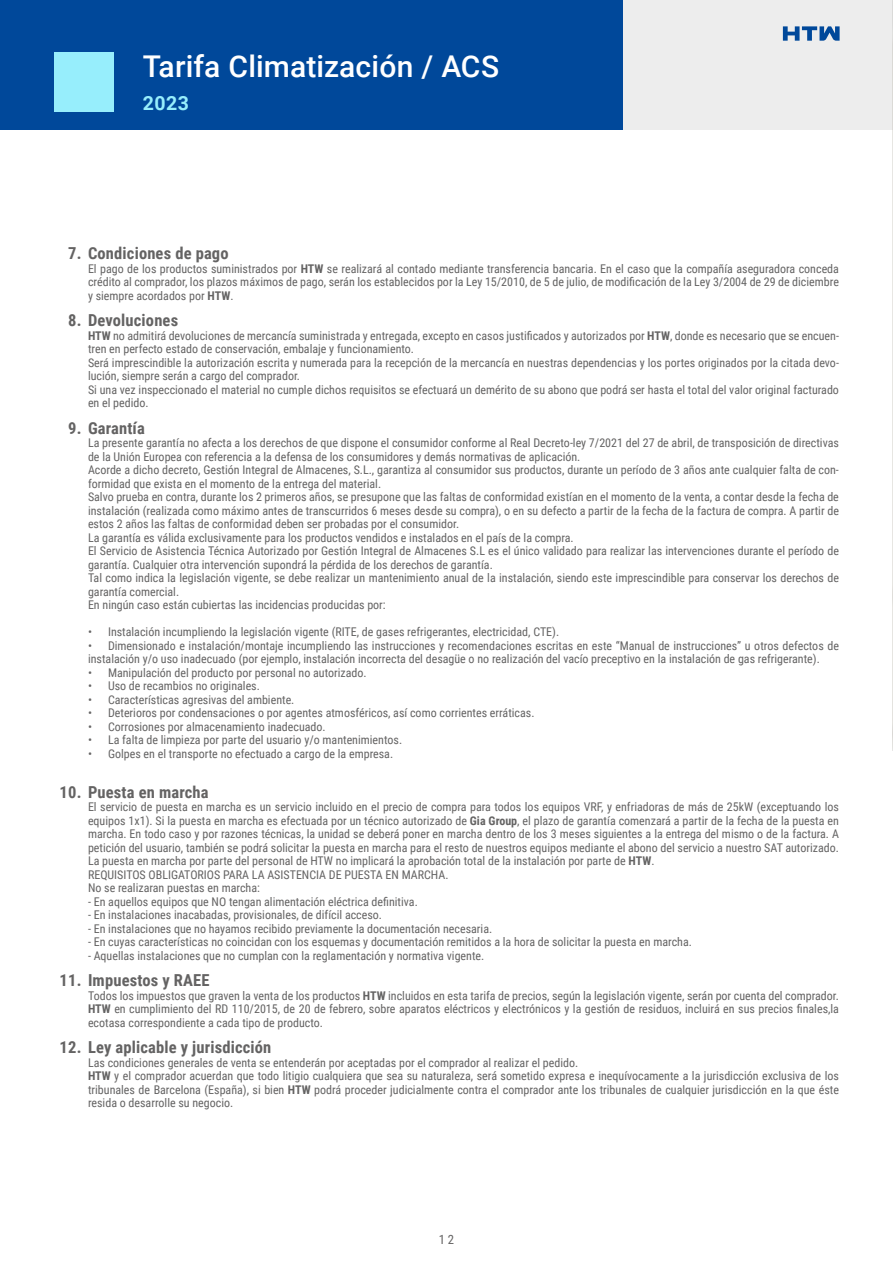
<style>
.page{position:relative;width:893px;height:1263px;background:#fff}
.page>*{position:absolute;margin:0;border:0;box-sizing:border-box;transform-origin:0 0}
.t1{font:500 30px "Roboto";letter-spacing:.005em;color:#fff}
.t2{font:700 19.5px "Roboto";color:#97eefc}
.t3{font:700 16.5px "Roboto Condensed";letter-spacing:.01em;color:#646363}
.t4{font:12.75px "Roboto Condensed";color:#646363}
.t5{font:12px/13.5px "Roboto Condensed";color:#646363}
.s1{font-weight:700}
</style>
<div class="page">
<div style="left:619px;top:0;width:274px;height:130px;background:#ededed"></div>
<svg style="left:783px;top:26px;width:57px;height:15px"></svg>
<div style="left:0;top:0;width:623px;height:130px;background:#00489a"></div>
<div style="left:54px;top:52px;width:60px;height:60px;background:#97eefc"></div>
<hr style="left:892px;top:0;width:1px;height:752px;background:#00489a">
<h1 class="t1" style="left:143px;top:46px;width:358px">Tarifa Climatización / ACS</h1>
<h2 class="t2" style="left:143px;top:90px;width:48px">2023</h2>
<h3 class="t3" style="left:68px;top:242px;width:162px">7. Condiciones de pago</h3>
<p class="t5" style="left:88px;top:261px;width:752px;text-align:justify">El pago de los productos suministrados por <span class="s1">HTW</span> se realizará al contado mediante transferencia bancaria. En el caso que la compañía aseguradora conceda crédito al comprador, los plazos máximos de pago, serán los establecidos por la Ley 15/2010, de 5 de julio, de modificación de la Ley 3/2004 de 29 de diciembre y siempre acordados por <span class="s1">HTW</span>.</p>
<h3 class="t3" style="left:68px;top:309px;width:112px">8. Devoluciones</h3>
<p class="t5" style="left:88px;top:328px;width:752px"><span class="s1">HTW</span> no admitirá devoluciones de mercancía suministrada y entregada, excepto en casos justificados y autorizados por <span class="s1">HTW</span>, donde es necesario que se encuen&shy;tren en perfecto estado de conservación, embalaje y funcionamiento.<br>Será imprescindible la autorización escrita y numerada para la recepción de la mercancía en nuestras dependencias y los portes originados por la citada devo&shy;lución, siempre serán a cargo del comprador.<br>Si una vez inspeccionado el material no cumple dichos requisitos se efectuará un demérito de su abono que podrá ser hasta el total del valor original facturado en el pedido.</p>
<h3 class="t3" style="left:68px;top:416px;width:78px">9. Garantía</h3>
<p class="t5" style="left:88px;top:436px;width:752px">La presente garantía no afecta a los derechos de que dispone el consumidor conforme al Real Decreto-ley 7/2021 del 27 de abril, de transposición de directivas de la Unión Europea con referencia a la defensa de los consumidores y demás normativas de aplicación.<br>Acorde a dicho decreto, Gestión Integral de Almacenes, S.L., garantiza al consumidor sus productos, durante un período de 3 años ante cualquier falta de con&shy;formidad que exista en el momento de la entrega del material.<br>Salvo prueba en contra, durante los 2 primeros años, se presupone que las faltas de conformidad existían en el momento de la venta, a contar desde la fecha de instalación (realizada como máximo antes de transcurridos 6 meses desde su compra), o en su defecto a partir de la fecha de la factura de compra. A partir de estos 2 años las faltas de conformidad deben ser probadas por el consumidor.<br>La garantía es válida exclusivamente para los productos vendidos e instalados en el país de la compra.<br>El Servicio de Asistencia Técnica Autorizado por Gestión Integral de Almacenes S.L es el único validado para realizar las intervenciones durante el período de garantía. Cualquier otra intervención supondrá la pérdida de los derechos de garantía.<br>Tal como indica la legislación vigente, se debe realizar un mantenimiento anual de la instalación, siendo este imprescindible para conservar los derechos de garantía comercial.<br>En ningún caso están cubiertas las incidencias producidas por:</p>
<p class="t5" style="left:88px;top:625px;width:473px">• Instalación incumpliendo la legislación vigente (RITE, de gases refrigerantes, electricidad, CTE).</p>
<p class="t5" style="left:88px;top:638px;width:752px">• Dimensionado e instalación/montaje incumpliendo las instrucciones y recomendaciones escritas en este “Manual de instrucciones” u otros defectos de instalación y/o uso inadecuado (por ejemplo, instalación incorrecta del desagüe o no realización del vacío preceptivo en la instalación de gas refrigerante).</p>
<p class="t5" style="left:88px;top:665px;width:280px">• Manipulación del producto por personal no autorizado.</p>
<p class="t5" style="left:88px;top:679px;width:173px">• Uso de recambios no originales.</p>
<p class="t5" style="left:88px;top:692px;width:208px">• Características agresivas del ambiente.</p>
<p class="t5" style="left:88px;top:706px;width:448px">• Deterioros por condensaciones o por agentes atmosféricos, así como corrientes erráticas.</p>
<p class="t5" style="left:88px;top:719px;width:239px">• Corrosiones por almacenamiento inadecuado.</p>
<p class="t5" style="left:88px;top:733px;width:316px">• La falta de limpieza por parte del usuario y/o mantenimientos.</p>
<p class="t5" style="left:88px;top:746px;width:307px">• Golpes en el transporte no efectuado a cargo de la empresa.</p>
<h3 class="t3" style="left:60px;top:780px;width:150px">10. Puesta en marcha</h3>
<p class="t5" style="left:88px;top:800px;width:752px">El servicio de puesta en marcha es un servicio incluido en el precio de compra para todos los equipos VRF, y enfriadoras de más de 25kW (exceptuando los equipos 1x1). Si la puesta en marcha es efectuada por un técnico autorizado de <span class="s1">Gia Group</span>, el plazo de garantía comenzará a partir de la fecha de la puesta en marcha. En todo caso y por razones técnicas, la unidad se deberá poner en marcha dentro de los 3 meses siguientes a la entrega del mismo o de la factura. A petición del usuario, también se podrá solicitar la puesta en marcha para el resto de nuestros equipos mediante el abono del servicio a nuestro SAT autorizado.<br>La puesta en marcha por parte del personal de HTW no implicará la aprobación total de la instalación por parte de <span class="s1">HTW</span>.<br>REQUISITOS OBLIGATORIOS PARA LA ASISTENCIA DE PUESTA EN MARCHA.<br>No se realizaran puestas en marcha:</p>
<p class="t5" style="left:88px;top:894px;width:331px">- En aquellos equipos que NO tengan alimentación eléctrica definitiva.</p>
<p class="t5" style="left:88px;top:908px;width:296px">- En instalaciones inacabadas, provisionales, de difícil acceso.</p>
<p class="t5" style="left:88px;top:921px;width:406px">- En instalaciones que no hayamos recibido previamente la documentación necesaria.</p>
<p class="t5" style="left:88px;top:935px;width:605px">- En cuyas características no coincidan con los esquemas y documentación remitidos a la hora de solicitar la puesta en marcha.</p>
<p class="t5" style="left:88px;top:948px;width:398px">- Aquellas instalaciones que no cumplan con la reglamentación y normativa vigente.</p>
<h3 class="t3" style="left:60px;top:969px;width:151px">11. Impuestos y RAEE</h3>
<p class="t5" style="left:88px;top:988px;width:752px;text-align:justify">Todos los impuestos que graven la venta de los productos <span class="s1">HTW</span> incluidos en esta tarifa de precios, según la legislación vigente, serán por cuenta del comprador.<br><span class="s1">HTW</span> en cumplimiento del RD 110/2015, de 20 de febrero, sobre aparatos eléctricos y electrónicos y la gestión de residuos, incluirá en sus precios finales,la ecotasa correspondiente a cada tipo de producto.</p>
<h3 class="t3" style="left:60px;top:1036px;width:213px">12. Ley aplicable y jurisdicción</h3>
<p class="t5" style="left:88px;top:1055px;width:752px">Las condiciones generales de venta se entenderán por aceptadas por el comprador al realizar el pedido.<br><span class="s1">HTW</span> y el comprador acuerdan que todo litigio cualquiera que sea su naturaleza, será sometido expresa e inequívocamente a la jurisdicción exclusiva de los tribunales de Barcelona (España), si bien <span class="s1">HTW</span> podrá proceder judicialmente contra el comprador ante los tribunales de cualquier jurisdicción en la que éste resida o desarrolle su negocio.</p>
<p class="t4" style="left:439px;top:1230px;width:17px">12</p>
</div>
